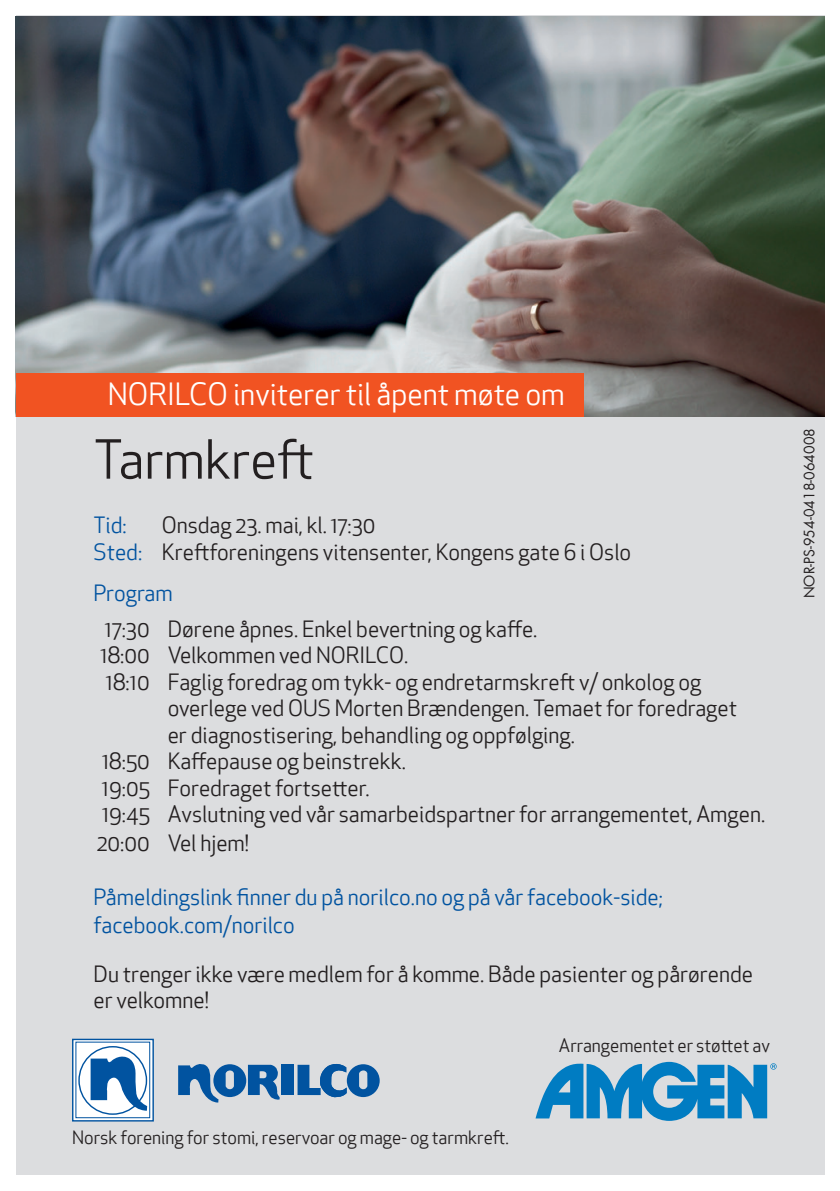
<style>
.page{position:relative;width:840px;height:1191px;background:#fff}
.page>*{position:absolute;margin:0;border:0;box-sizing:border-box;transform-origin:0 0}
.t1{font:52.6px "Apex New";color:#231f20}
.t2{font:30px "Apex New";color:#fff}
.t3{font:22px/26.4px "Apex New";color:#231f20}
.t4{font:22px/28px "Apex New";color:#0153a0}
.t5{font:18px "Apex New";color:#231f20}
.t6{font:14px "Futura";color:#231f20}
.s1{color:#0153a0}
</style>
<div class="page">
<div style="left:16px;top:16px;width:807px;height:1159px;background:#dcdddf"></div>
<svg style="left:74px;top:1040px;width:78px;height:79px;background:#e9f0f6"></svg>
<div style="left:72px;top:1038px;width:82px;height:83px;border:1px solid #0153a0"></div>
<div style="left:75px;top:1041px;width:75px;height:77px;border:1px solid #0153a0"></div>
<div style="left:78px;top:1046px;width:69px;height:68px;border:1px solid #0153a0;border-radius:50%"></div>
<svg style="left:91px;top:1053px;width:56px;height:57px;background:#75a1cb"></svg>
<div style="left:281px;top:1064px;width:12px;height:31px;background:#0153a0"></div>
<svg style="left:297px;top:1063px;width:82px;height:35px"></svg>
<svg style="left:178px;top:1064px;width:101px;height:38px"></svg>
<img style="left:16px;top:16px;width:807px;height:401px">
<div style="left:16px;top:373px;width:567px;height:44px;background:#f15322"></div>
<svg style="left:535px;top:1061px;width:241px;height:59px"></svg>
<h2 class="t2" style="left:108px;top:375px;width:458px">NORILCO inviterer til åpent møte om</h2>
<h1 class="t1" style="left:94px;top:426px;width:222px">Tarmkreft</h1>
<p class="t3" style="left:94px;top:512px;width:539px;text-indent:68px">Onsdag 23. mai, kl. 17:30<br><span class="s1">Sted:</span> Kreftforeningens vitensenter, Kongens gate 6 i Oslo</p>
<p class="t4" style="left:94px;top:511px;width:35px">Tid:</p>
<p class="t4" style="left:94px;top:578px;width:81px">Program</p>
<p class="t3" style="left:105px;top:616px;width:434px">17:30 Dørene åpnes. Enkel bevertning og kaffe.</p>
<p class="t3" style="left:100px;top:642px;width:309px">18:00 Velkommen ved NORILCO.</p>
<p class="t3" style="left:106px;top:668px;width:597px">18:10 Faglig foredrag om tykk- og endretarmskreft v/ onkolog og</p>
<p class="t3" style="left:168px;top:695px;width:570px">overlege ved OUS Morten Brændengen. Temaet for foredraget</p>
<p class="t3" style="left:168px;top:721px;width:408px">er diagnostisering, behandling og oppfølging.</p>
<p class="t3" style="left:102px;top:748px;width:305px">18:50 Kaffepause og beinstrekk.</p>
<p class="t3" style="left:102px;top:774px;width:269px">19:05 Foredraget fortsetter.</p>
<p class="t3" style="left:102px;top:800px;width:664px">19:45 Avslutning ved vår samarbeidspartner for arrangementet, Amgen.</p>
<p class="t3" style="left:97px;top:829px;width:154px">20:00 Vel hjem!</p>
<p class="t4" style="left:94px;top:883px;width:570px">Påmeldingslink finner du på norilco.no og på vår facebook-side; facebook.com/norilco</p>
<p class="t3" style="left:94px;top:960px;width:660px">Du trenger ikke være medlem for å komme. Både pasienter og pårørende er velkomne!</p>
<p class="t5" style="left:72px;top:1125px;width:438px">Norsk forening for stomi, reservoar og mage- og tarmkreft.</p>
<p class="t5" style="left:558px;top:1033px;width:212px">Arrangementet er støttet av</p>
<p class="t6" style="left:799px;top:598px;width:171px;rotate:-90deg">NOR-PS-954-0418-064008</p>
</div>
